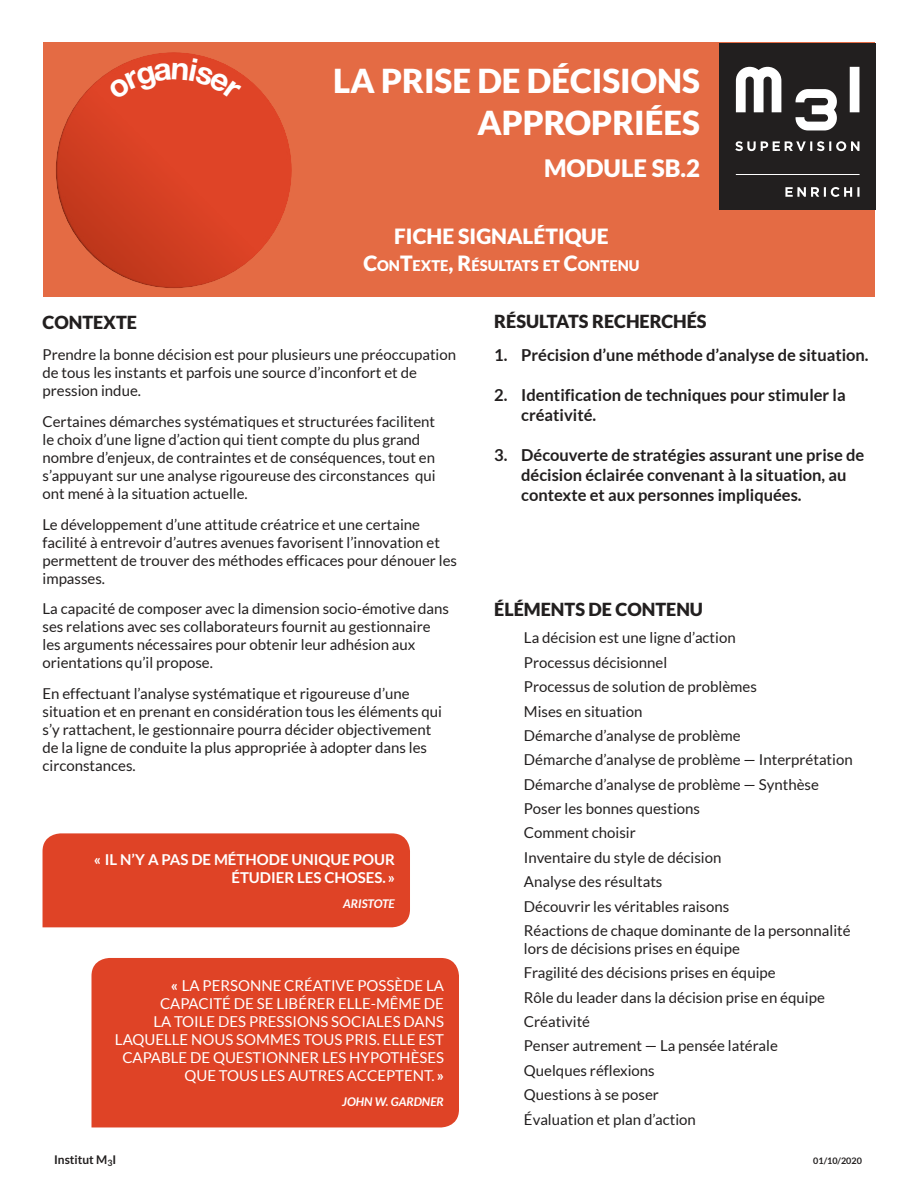
<style>
.page{position:relative;width:918px;height:1188px;background:#fff}
.page>*{position:absolute;margin:0;border:0;box-sizing:border-box;transform-origin:0 0}
.t1{font:900 33px/42px "Lato";color:#fff;text-align:right}
.t2{font:900 24px "Lato";color:#fff}
.t3{font:900 21px "Lato";color:#fff}
.t4{font:900 18px "Lato";color:#221f1f}
.t5{font:700 16.5px/19.8px "Lato";color:#221f1f}
.t6{font:15px/24.5px "Lato";color:#221f1f}
.t7{font:15px/18px "Lato";color:#fff;text-align:right}
.t8{font:700 15px/18px "Lato";color:#fff;text-align:right}
.t9{font:900 14.7px "Lato";color:#fff}
.t10{font:italic 700 12px "Lato";color:#fff}
.t11{font:700 12px "Lato";color:#221f1f}
.t12{font:700 9px "Lato";color:#221f1f}
.s1{font-size:21px}
.s2{font-weight:700}
</style>
<div class="page">
<div style="left:43px;top:42px;width:832px;height:255px;background:#e46b44"></div>
<div style="left:43px;top:833px;width:367px;height:94px;background:#df4326"></div>
<div style="left:92px;top:958px;width:367px;height:169px;background:#df4326"></div>
<svg style="left:56px;top:52px;width:236px;height:236px;fill:#df4427"></svg>
<div style="left:719px;top:43px;width:156px;height:167px;background:#221f1f"></div>
<hr style="left:736px;top:174px;width:124px;height:1px;background:#fff">
<svg style="left:735px;top:141px;width:124px;height:10px"></svg>
<svg style="left:736px;top:67px;width:123px;height:63px"></svg>
<svg style="left:785px;top:187px;width:75px;height:10px"></svg>
<div style="left:108px;top:59px;width:134px;height:41px;background:#df4427"></div>
<h1 class="t1" style="left:333px;top:60px;width:368px">LA PRISE DE DÉCISIONS<br>APPROPRIÉES</h1>
<h2 class="t2" style="left:544px;top:156px;width:157px">MODULE SB.2</h2>
<h3 class="t3" style="left:394px;top:225px;width:216px">FICHE SIGNALÉTIQUE</h3>
<p class="t9" style="left:363px;top:258px;width:278px"><span class="s1">C</span>ON<span class="s1">T</span>EXTE<span class="s1">, R</span>ÉSULTATS ET <span class="s1">C</span>ONTENU</p>
<p class="t4" style="left:43px;top:313px;width:96px">CONTEXTE</p>
<p class="t6" style="left:43px;top:346px;width:415px;line-height:18px">Prendre la bonne décision est pour plusieurs une préoccupation de tous les instants et parfois une source d’inconfort et de pression indue.</p>
<p class="t6" style="left:43px;top:412px;width:395px;line-height:18px">Certaines démarches systématiques et structurées facilitent le choix d’une ligne d’action qui tient compte du plus grand nombre d’enjeux, de contraintes et de conséquences, tout en s’appuyant sur une analyse rigoureuse des circonstances qui ont mené à la situation actuelle.</p>
<p class="t6" style="left:43px;top:515px;width:416px;line-height:18px">Le développement d’une attitude créatrice et une certaine facilité à entrevoir d’autres avenues favorisent l’innovation et permettent de trouver des méthodes efficaces pour dénouer les impasses.</p>
<p class="t6" style="left:43px;top:600px;width:408px;line-height:18px">La capacité de composer avec la dimension socio-émotive dans ses relations avec ses collaborateurs fournit au gestionnaire les arguments nécessaires pour obtenir leur adhésion aux orientations qu’il propose.</p>
<p class="t6" style="left:43px;top:685px;width:401px;line-height:18px">En effectuant l’analyse systématique et rigoureuse d’une situation et en prenant en considération tous les éléments qui s’y rattachent, le gestionnaire pourra décider objectiv e ment de la ligne de conduite la plus appropriée à adopter dans les circonstances.</p>
<p class="t8" style="left:94px;top:851px;width:303px">« IL N’Y A PAS DE MÉTHODE UNIQUE POUR<br>ÉTUDIER LES CHOSES. »</p>
<p class="t10" style="left:343px;top:899px;width:53px">ARISTOTE</p>
<p class="t7" style="left:115px;top:977px;width:331px"><span class="s2">«</span> LA PERSONNE CRÉATIVE POSSÈDE LA CAPACITÉ DE SE LIBÉRER ELLE-MÊME DE<br>LA TOILE DES PRESSIONS SOCIALES DANS LAQUELLE NOUS SOMMES TOUS PRIS. ELLE EST CAPABLE DE QUESTIONNER LES HYPOTHÈSES QUE TOUS LES AUTRES ACCEPTENT. <span class="s2">»</span></p>
<p class="t10" style="left:342px;top:1097px;width:103px">JOHN W. GARDNER</p>
<p class="t4" style="left:494px;top:312px;width:214px">RÉSULTATS RECHERCHÉS</p>
<p class="t5" style="left:494px;top:345px;width:376px">1. Précision d’une méthode d’analyse de situation.</p>
<p class="t5" style="left:521px;top:385px;width:326px;text-indent:-27px">2. Identification de techniques pour stimuler la créativité.</p>
<p class="t5" style="left:521px;top:445px;width:345px;text-indent:-27px">3. Découverte de stratégies assurant une prise de décision éclairée convenant à la situation, au contexte et aux personnes impliquées.</p>
<p class="t4" style="left:494px;top:600px;width:210px">ÉLÉMENTS DE CONTENU</p>
<p class="t6" style="left:524px;top:626px;width:330px">La décision est une ligne d’action<br>Processus décisionnel<br>Processus de solution de problèmes<br>Mises en situation<br>Démarche d’analyse de problème<br>Démarche d’analyse de problème — Interprétation<br>Démarche d’analyse de problème — Synthèse<br>Poser les bonnes questions<br>Comment choisir<br>Inventaire du style de décision<br>Analyse des résultats<br>Découvrir les véritables raisons<br>Réactions de chaque dominante de la personnalité</p>
<p class="t6" style="left:524px;top:936px;width:302px">lors de décisions prises en équipe<br>Fragilité des décisions prises en équipe<br>Rôle du leader dans la décision prise en équipe<br>Créativité<br>Penser autrement — La pensée latérale<br>Quelques réflexions<br>Questions à se poser<br>Évaluation et plan d’action</p>
<p class="t11" style="left:54px;top:1153px;width:64px">Institut M<sub>3</sub>I</p>
<p class="t12" style="left:813px;top:1156px;width:50px">01/10/2020</p>
</div>
